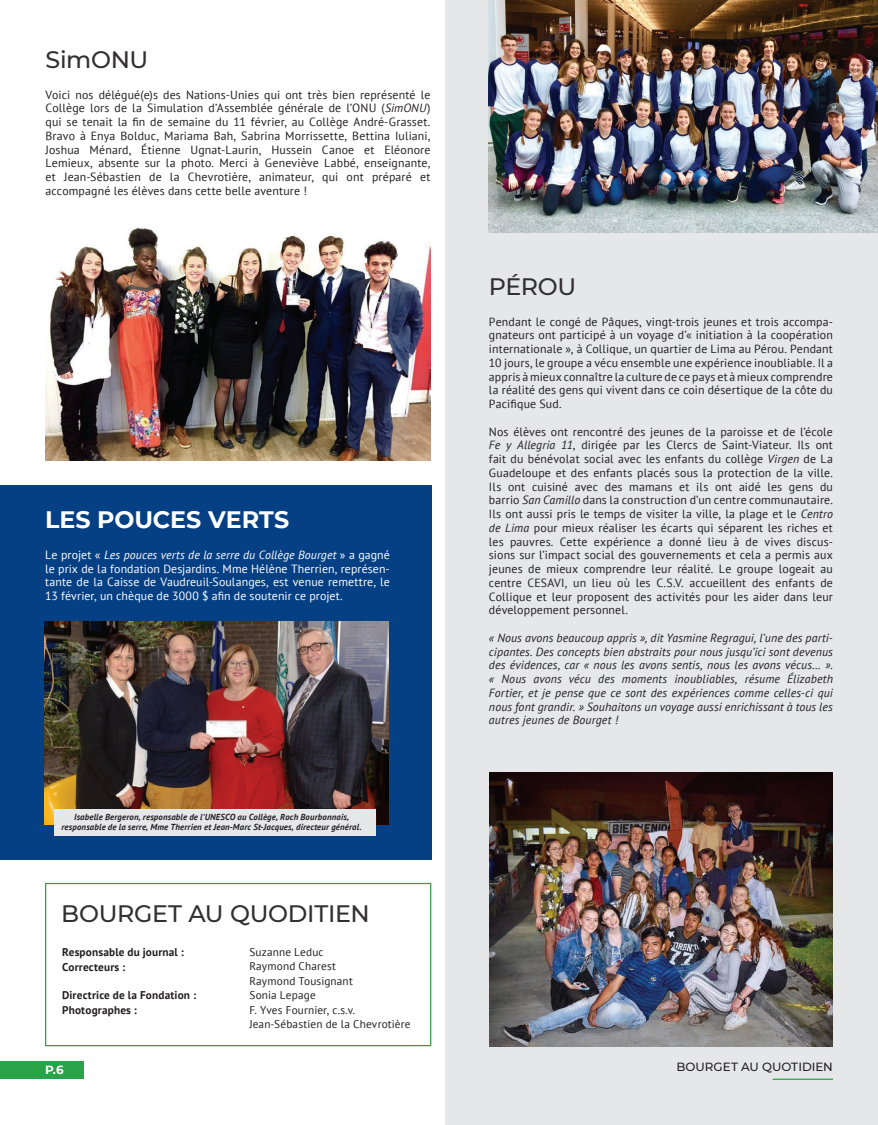
<style>
.page{position:relative;width:878px;height:1125px;background:#fff}
.page>*{position:absolute;margin:0;border:0;box-sizing:border-box;transform-origin:0 0}
.t1{font:500 23.75px "Montserrat";letter-spacing:-.015em;color:#312f30}
.t2{font:700 23.75px "Montserrat";color:#fff}
.t3{font:11.88px/13.8px "PT Sans";letter-spacing:.01em;color:#231f20;text-align:justify}
.t4{font:italic 11.88px/13.8px "PT Sans";letter-spacing:.01em;color:#231f20;text-align:justify}
.t5{font:11.88px/13.8px "PT Sans";letter-spacing:.005em;color:#fff;text-align:justify}
.t6{font:500 11.88px "Montserrat";color:#231f20}
.t7{font:700 11.88px "Montserrat";color:#fff}
.t8{font:11.25px/14.4px "PT Sans";letter-spacing:.015em;color:#231f20}
.t9{font:700 11.25px/14.4px "PT Sans";letter-spacing:.015em;color:#231f20}
.t10{font:italic 700 8.75px/10px "PT Sans";letter-spacing:.015em;color:#231f20;text-align:center}
.s1{font-style:italic}
</style>
<div class="page">
<div style="left:445px;top:0;width:433px;height:1125px;background:#e6e7e9"></div>
<hr style="left:772px;top:1079px;width:60px;height:1px;background:#29a347">
<div style="left:0;top:1061px;width:83px;height:18px;background:#29a347"></div>
<img style="left:489px;top:0;width:389px;height:232px">
<div style="left:0;top:485px;width:431px;height:374px;background:#054085"></div>
<img style="left:44px;top:622px;width:344px;height:203px">
<div style="left:54px;top:809px;width:321px;height:27px;background:#e6e7e9"></div>
<img style="left:45px;top:227px;width:386px;height:234px">
<img style="left:489px;top:772px;width:343px;height:274px">
<div style="left:45px;top:883px;width:386px;height:163px;background:#fff;border:1px solid #29a347"></div>
<h1 class="t1" style="left:46px;top:43px;width:104px">SimONU</h1>
<p class="t3" style="left:46px;top:87px;width:386px">Voici nos délégué(e)s des Nations-Unies qui ont très bien représenté le Collège lors de la Simulation d’Assemblée générale de l’ONU (<span class="s1">SimONU</span>) qui se tenait la fin de semaine du 11 février, au Collège André-Grasset.<br>Bravo à Enya Bolduc, Mariama Bah, Sabrina Morrissette, Bettina Iuliani, Joshua Ménard, Étienne Ugnat-Laurin, Hussein Canoe et Eléonore Lemieux, absente sur la photo. Merci à Geneviève Labbé, enseignante, et Jean-Sébastien de la Chevrotière, animateur, qui ont préparé et accompagné les élèves dans cette belle aventure !</p>
<h1 class="t2" style="left:45px;top:503px;width:245px">LES POUCES VERTS</h1>
<p class="t5" style="left:45px;top:547px;width:346px">Le projet « <span class="s1">Les pouces verts de la serre du Collège Bourget</span> » a gagné le prix de la fondation Desjardins. Mme Hélène Therrien, représen&shy;tante de la Caisse de Vaudreuil-Soulanges, est venue remettre, le 13 février, un chèque de 3000 $ afin de soutenir ce projet.</p>
<p class="t10" style="left:61px;top:811px;width:302px">Isabelle Bergeron, responsable de l’UNESCO au Collège, Roch Bourbonnais, responsable de la serre, Mme Therrien et Jean-Marc St-Jacques, directeur général.</p>
<h1 class="t1" style="left:61px;top:897px;width:310px">BOURGET AU QUODITIEN</h1>
<p class="t8" style="left:249px;top:945px;width:163px">Suzanne Leduc<br>Raymond Charest<br>Raymond Tousignant<br>Sonia Lepage<br>F. Yves Fournier, c.s.v.<br>Jean-Sébastien de la Chevrotière</p>
<p class="t9" style="left:62px;top:945px;width:123px">Responsable du journal :<br>Correcteurs :</p>
<p class="t9" style="left:62px;top:988px;width:135px">Directrice de la Fondation :<br>Photographes :</p>
<h1 class="t1" style="left:489px;top:270px;width:89px">PÉROU</h1>
<p class="t3" style="left:489px;top:314px;width:345px">Pendant le congé de Pâques, vingt-trois jeunes et trois accompa&shy;gnateurs ont participé à un voyage d’« initiation à la coopération internationale », à Collique, un quartier de Lima au Pérou. Pendant 10 jours, le groupe a vécu ensemble une expérience inoubliable. Il a appris à mieux connaître la culture de ce pays et à mieux comprendre la réalité des gens qui vivent dans ce coin désertique de la côte du Pacifique Sud.</p>
<p class="t3" style="left:489px;top:424px;width:345px">Nos élèves ont rencontré des jeunes de la paroisse et de l’école <span class="s1">Fe y Allegria 11</span>, dirigée par les Clercs de Saint-Viateur. Ils ont fait du bénévolat social avec les enfants du collège <span class="s1">Virgen</span> de La Guadeloupe et des enfants placés sous la protection de la ville.<br>Ils ont cuisiné avec des mamans et ils ont aidé les gens du barrio <span class="s1">San Camillo</span> dans la construction d’un centre communautaire.<br>Ils ont aussi pris le temps de visiter la ville, la plage et le <span class="s1">Centro de Lima</span> pour mieux réaliser les écarts qui séparent les riches et les pauvres. Cette expérience a donné lieu à de vives discus&shy;sions sur l’impact social des gouvernements et cela a permis aux jeunes de mieux comprendre leur réalité. Le groupe logeait au centre CESAVI, un lieu où les C.S.V. accueillent des enfants de Collique et leur proposent des activités pour les aider dans leur développement personnel.</p>
<p class="t4" style="left:489px;top:631px;width:345px">« Nous avons beaucoup appris », dit Yasmine Regragui, l’une des parti&shy;cipantes. Des concepts bien abstraits pour nous jusqu’ici sont devenus des évidences, car « nous les avons sentis, nous les avons vécus… ». « Nous avons vécu des moments inoubliables, résume Élizabeth Fortier, et je pense que ce sont des expériences comme celles-ci qui nous font grandir. » Souhaitons un voyage aussi enrichissant à tous les autres jeunes de Bourget !</p>
<p class="t7" style="left:45px;top:1062px;width:20px">P.6</p>
<p class="t6" style="left:676px;top:1058px;width:158px">BOURGET AU QUOTIDIEN</p>
</div>
